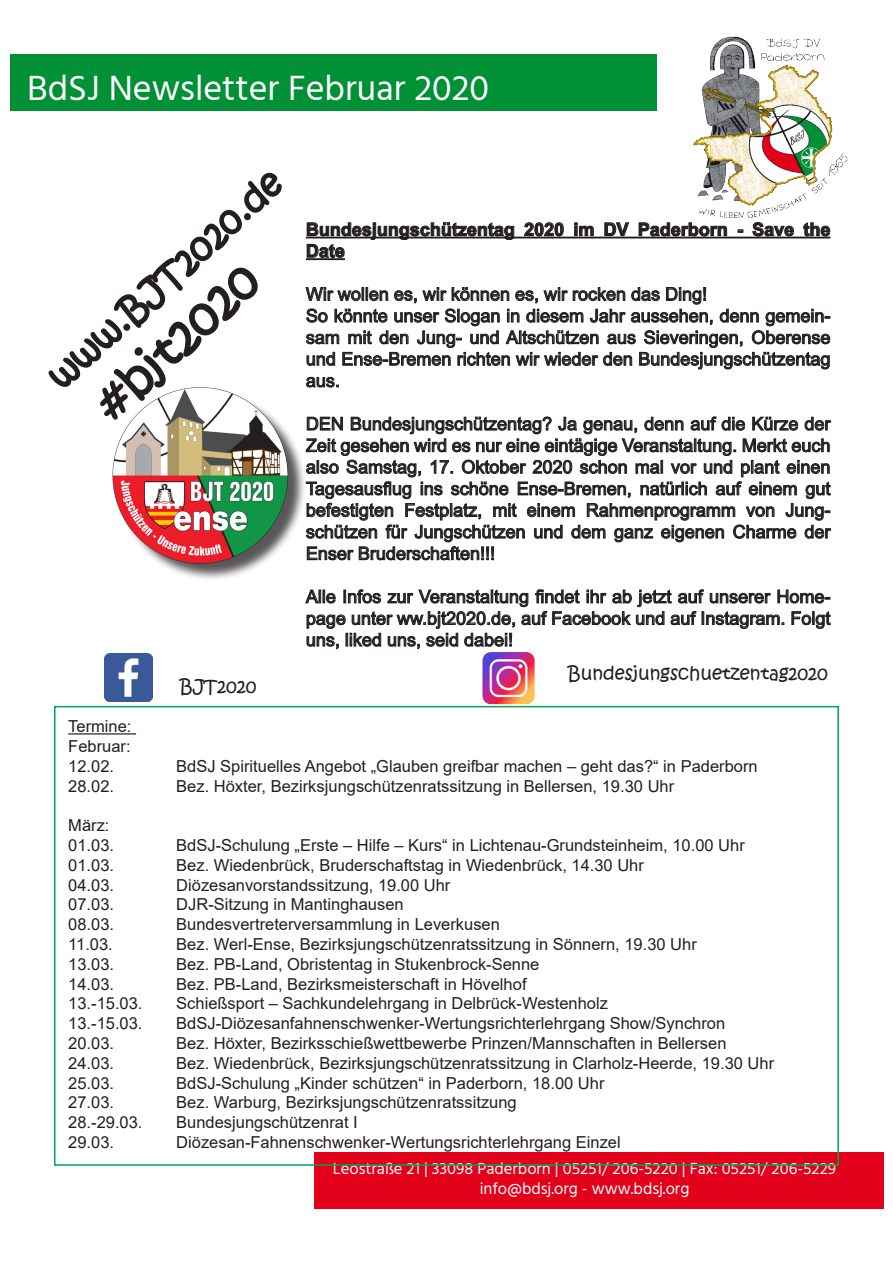
<style>
.page{position:relative;width:893px;height:1263px;background:#fff}
.page>*{position:absolute;margin:0;border:0;box-sizing:border-box;transform-origin:0 0}
.t1{font:48px "Kristen ITC";color:#231f20}
.t2{font:36px "Hind";color:#fff}
.t3{font:36px "Kristen ITC";color:#231f20}
.t4{font:18px/21.6px "Arial";color:#231f20;text-align:justify}
.t5{font:700 18px/21.6px "Arial";color:#231f20}
.t6{font:18px "Kristen ITC";color:#231f20}
.t7{font:16.5px "Arial";color:#231f20}
.t8{font:16.5px/19.8px "Hind";color:#fff;text-align:center}
</style>
<div class="page">
<div style="left:10px;top:54px;width:647px;height:57px;background:#009036"></div>
<div style="left:315px;top:1152px;width:569px;height:57px;background:#e2001a"></div>
<img style="left:693px;top:36px;width:155px;height:182px">
<div style="left:115px;top:390px;width:191px;height:191px;background:#231f20;opacity:.75"></div>
<img style="left:112px;top:390px;width:179px;height:175px">
<hr style="left:68px;top:733px;width:68px;height:1px;background:#231f20">
<div style="left:54px;top:706px;width:785px;height:460px;border:2px solid #00a54f"></div>
<hr style="left:306px;top:237px;width:524px;height:1px;background:#231f20">
<hr style="left:306px;top:258px;width:39px;height:2px;background:#231f20">
<svg style="left:524px;top:222px;width:40px;height:15px"></svg>
<svg style="left:575px;top:223px;width:19px;height:13px"></svg>
<svg style="left:604px;top:222px;width:25px;height:14px"></svg>
<svg style="left:638px;top:222px;width:89px;height:15px"></svg>
<svg style="left:752px;top:222px;width:42px;height:15px"></svg>
<svg style="left:803px;top:222px;width:27px;height:15px"></svg>
<svg style="left:306px;top:222px;width:209px;height:36px"></svg>
<svg style="left:305px;top:287px;width:525px;height:83px"></svg>
<svg style="left:306px;top:377px;width:32px;height:11px"></svg>
<svg style="left:306px;top:416px;width:525px;height:145px"></svg>
<svg style="left:305px;top:589px;width:526px;height:60px"></svg>
<svg style="left:48px;top:172px;width:234px;height:249px"></svg>
<img style="left:104px;top:653px;width:48px;height:48px">
<img style="left:470px;top:648px;width:76px;height:60px">
<h2 class="t2" style="left:27px;top:64px;width:463px">BdSJ Newsletter Februar 2020</h2>
<p class="t3" style="left:37px;top:363px;width:305px;rotate:-42deg">www.BJT2020.de</p>
<p class="t1" style="left:80px;top:386px;width:205px;rotate:-42deg">#bjt2020</p>
<p class="t6" style="left:180px;top:674px;width:78px">BJT2020</p>
<p class="t5" style="left:306px;top:219px;width:526px">Bundesjungschützentag 2020 im DV Paderborn - Save the<br>Date</p>
<p class="t4" style="left:306px;top:283px;width:403px">Wir wollen es, wir können es, wir rocken das Ding!</p>
<p class="t4" style="left:306px;top:305px;width:526px">So könnte unser Slogan in diesem Jahr aussehen, denn gemein&shy;sam mit den Jung- und Altschützen aus Sieveringen, Oberense und Ense-Bremen richten wir wieder den Bundesjungschützentag aus.</p>
<p class="t4" style="left:306px;top:413px;width:526px">DEN Bundesjungschützentag? Ja genau, denn auf die Kürze der Zeit gesehen wird es nur eine eintägige Veranstaltung. Merkt euch also Samstag, 17. Oktober 2020 schon mal vor und plant einen Tagesausflug ins schöne Ense-Bremen, natürlich auf einem gut befestigten Festplatz, mit einem Rahmenprogramm von Jung&shy;schützen für Jungschützen und dem ganz eigenen Charme der Enser Bruderschaften!!!</p>
<p class="t4" style="left:306px;top:586px;width:526px">Alle Infos zur Veranstaltung findet ihr ab jetzt auf unserer Home&shy;page unter ww.bjt2020.de, auf Facebook und auf Instagram. Folgt uns, liked uns, seid dabei!</p>
<p class="t6" style="left:568px;top:661px;width:261px">Bundesjungschuetzentag2020</p>
<p class="t7" style="left:68px;top:715px;width:65px">Termine:</p>
<p class="t7" style="left:68px;top:735px;width:64px">Februar:</p>
<p class="t7" style="left:68px;top:755px;width:47px">12.02.</p>
<p class="t7" style="left:176px;top:755px;width:583px">BdSJ Spirituelles Angebot „Glauben greifbar machen – geht das?“ in Paderborn</p>
<p class="t7" style="left:68px;top:774px;width:47px">28.02.</p>
<p class="t7" style="left:176px;top:774px;width:499px">Bez. Höxter, Bezirksjungschützenratssitzung in Bellersen, 19.30 Uhr</p>
<p class="t7" style="left:68px;top:814px;width:43px">März:</p>
<p class="t7" style="left:68px;top:834px;width:47px">01.03.</p>
<p class="t7" style="left:176px;top:834px;width:570px">BdSJ-Schulung „Erste – Hilfe – Kurs“ in Lichtenau-Grundsteinheim, 10.00 Uhr</p>
<p class="t7" style="left:68px;top:854px;width:47px">01.03.</p>
<p class="t7" style="left:176px;top:854px;width:469px">Bez. Wiedenbrück, Bruderschaftstag in Wiedenbrück, 14.30 Uhr</p>
<p class="t7" style="left:68px;top:873px;width:47px">04.03.</p>
<p class="t7" style="left:176px;top:873px;width:276px">Diözesanvorstandssitzung, 19.00 Uhr</p>
<p class="t7" style="left:68px;top:893px;width:47px">07.03.</p>
<p class="t7" style="left:176px;top:893px;width:229px">DJR-Sitzung in Mantinghausen</p>
<p class="t7" style="left:68px;top:913px;width:47px">08.03.</p>
<p class="t7" style="left:176px;top:913px;width:325px">Bundesvertreterversammlung in Leverkusen</p>
<p class="t7" style="left:68px;top:933px;width:46px">11.03.</p>
<p class="t7" style="left:176px;top:933px;width:522px">Bez. Werl-Ense, Bezirksjungschützenratssitzung in Sönnern, 19.30 Uhr</p>
<p class="t7" style="left:68px;top:953px;width:47px">13.03.</p>
<p class="t7" style="left:176px;top:953px;width:365px">Bez. PB-Land, Obristentag in Stukenbrock-Senne</p>
<p class="t7" style="left:68px;top:972px;width:47px">14.03.</p>
<p class="t7" style="left:176px;top:972px;width:352px">Bez. PB-Land, Bezirksmeisterschaft in Hövelhof</p>
<p class="t7" style="left:68px;top:992px;width:76px">13.-15.03.</p>
<p class="t7" style="left:176px;top:992px;width:433px">Schießsport – Sachkundelehrgang in Delbrück-Westenholz</p>
<p class="t7" style="left:68px;top:1012px;width:76px">13.-15.03.</p>
<p class="t7" style="left:176px;top:1012px;width:551px">BdSJ-Diözesanfahnenschwenker-Wertungsrichterlehrgang Show/Synchron</p>
<p class="t7" style="left:68px;top:1032px;width:47px">20.03.</p>
<p class="t7" style="left:176px;top:1032px;width:552px">Bez. Höxter, Bezirksschießwettbewerbe Prinzen/Mannschaften in Bellersen</p>
<p class="t7" style="left:68px;top:1052px;width:47px">24.03.</p>
<p class="t7" style="left:176px;top:1052px;width:599px">Bez. Wiedenbrück, Bezirksjungschützenratssitzung in Clarholz-Heerde, 19.30 Uhr</p>
<p class="t7" style="left:68px;top:1071px;width:47px">25.03.</p>
<p class="t7" style="left:176px;top:1071px;width:430px">BdSJ-Schulung „Kinder schützen“ in Paderborn, 18.00 Uhr</p>
<p class="t7" style="left:68px;top:1091px;width:47px">27.03.</p>
<p class="t7" style="left:176px;top:1091px;width:342px">Bez. Warburg, Bezirksjungschützenratssitzung</p>
<p class="t7" style="left:68px;top:1111px;width:76px">28.-29.03.</p>
<p class="t7" style="left:176px;top:1111px;width:183px">Bundesjungschützenrat I</p>
<p class="t7" style="left:68px;top:1131px;width:47px">29.03.</p>
<p class="t7" style="left:176px;top:1131px;width:446px">Diözesan-Fahnenschwenker-Wertungsrichterlehrgang Einzel</p>
<p class="t8" style="left:333px;top:1159px;width:505px">Leostraße 21 | 33098 Paderborn | 05251/ 206-5220 | Fax: 05251/ 206-5229 info@bdsj.org - www.bdsj.org</p>
</div>
